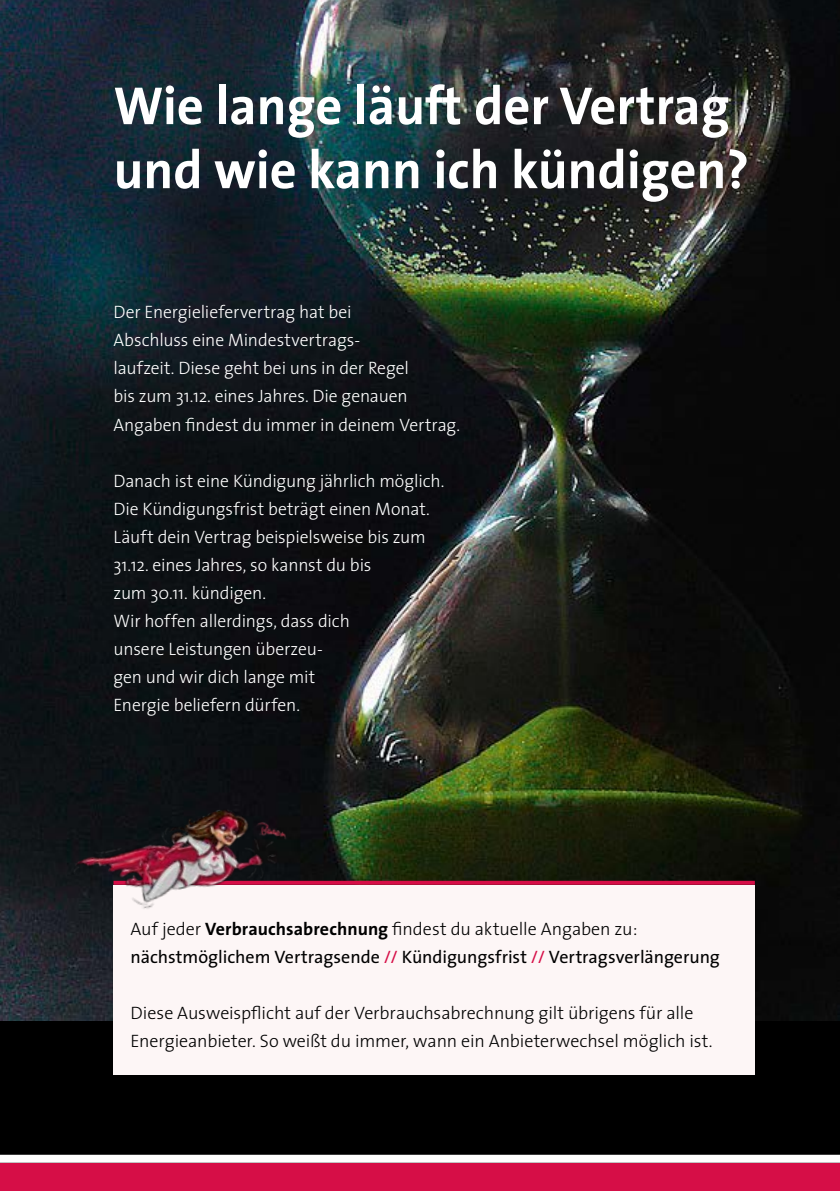
<style>
.page{position:relative;width:840px;height:1191px;background:#fff}
.page>*{position:absolute;margin:0;border:0;box-sizing:border-box;transform-origin:0 0}
.t1{font:700 54px/64px "The Sans";color:#fff}
.t2{font:300 18px/28px "The Sans";letter-spacing:-.01em;color:#fff}
.t3{font:300 18px/28px "The Sans";letter-spacing:-.005em;color:#000}
.t4{font:18px/28px "The Sans";color:#000}
.s1{font-weight:300}
.s2{font-weight:700}
.s3{color:#d60e47}
</style>
<div class="page">
<div style="left:0;top:1162px;width:839px;height:29px;background:#d60e47"></div>
<div style="left:0;top:0;width:839px;height:1162px;background:#000"></div>
<img style="left:0;top:0;width:839px;height:1020px">
<div style="left:0;top:1154px;width:839px;height:8px;background:#fff"></div>
<svg style="left:300px;top:880px;width:454px;height:4px;background:#af103a"></svg>
<div style="left:113px;top:884px;width:641px;height:190px;background:#fdf6f6"></div>
<img style="left:62px;top:791px;width:238px;height:134px">
<h1 class="t1" style="left:113px;top:73px;width:636px">Wie lange läuft der Vertrag und wie kann ich kündigen?</h1>
<p class="t2" style="left:113px;top:298px;width:348px">Der Energieliefervertrag hat bei<br>Abschluss eine Mindestvertrags-<br>laufzeit. Diese geht bei uns in der Regel<br>bis zum 31.12. eines Jahres. Die genauen Angaben findest du immer in deinem Vertrag.</p>
<p class="t2" style="left:113px;top:466px;width:332px">Danach ist eine Kündigung jährlich möglich.<br>Die Kündigungsfrist beträgt einen Monat.<br>Läuft dein Vertrag beispielsweise bis zum 31.12. eines Jahres, so kannst du bis<br>zum 30.11. kündigen.<br>Wir hoffen allerdings, dass dich<br>unsere Leistungen überzeu-<br>gen und wir dich lange mit<br>Energie beliefern dürfen.</p>
<p class="t4" style="left:130px;top:914px;width:590px"><span class="s1">Auf jeder</span> <span class="s2">Verbrauchsabrechnung</span> <span class="s1">findest du aktuelle Angaben zu: </span>nächstmöglichem Vertragsende <span class="s3">//</span> Kündigungsfrist <span class="s3">//</span> Vertragsverlängerung</p>
<p class="t3" style="left:130px;top:998px;width:583px">Diese Ausweispflicht auf der Verbrauchsabrechnung gilt übrigens für alle<br>Energieanbieter. So weißt du immer, wann ein Anbieterwechsel möglich ist.</p>
</div>
